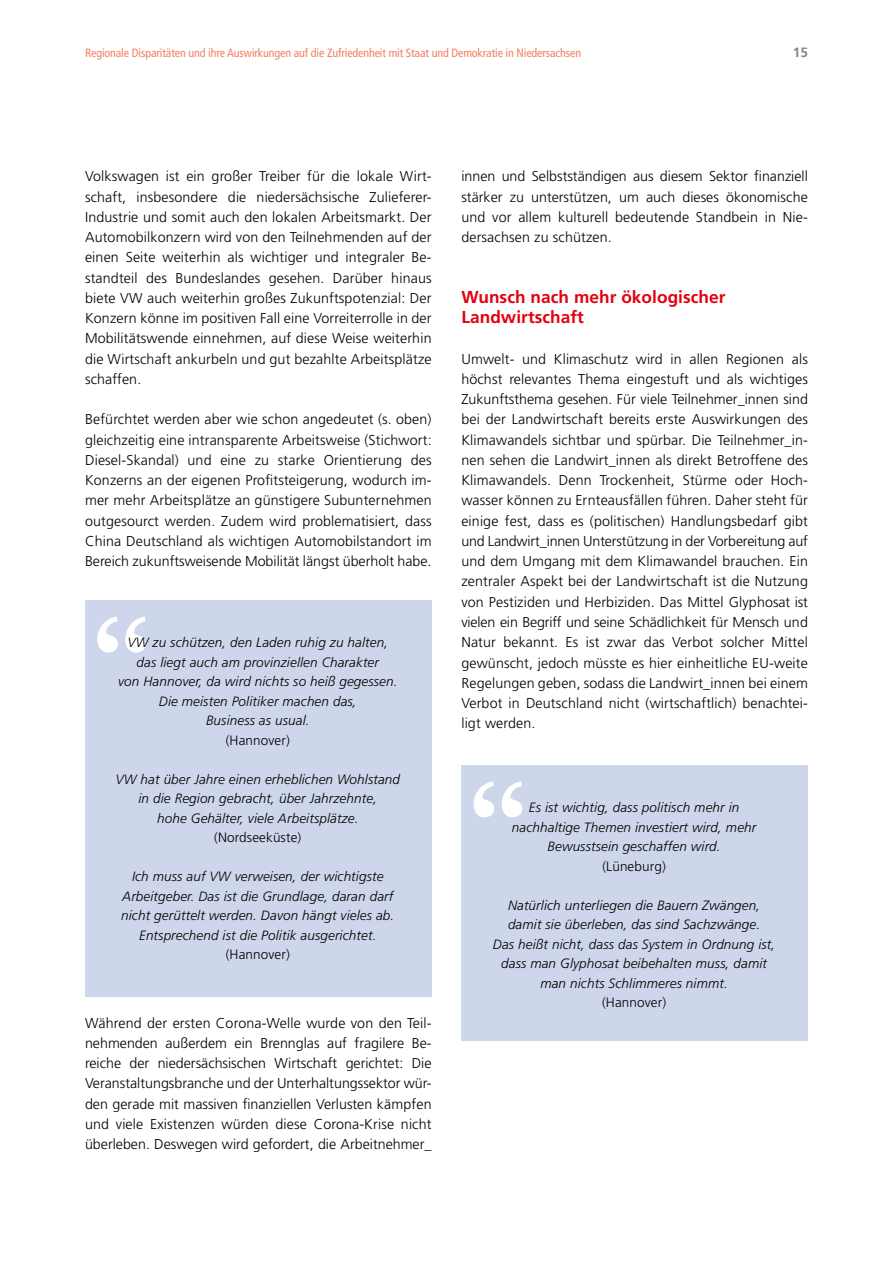
<style>
.page{position:relative;width:893px;height:1263px;background:#fff}
.page>*{position:absolute;margin:0;border:0;box-sizing:border-box;transform-origin:0 0}
.t1{font:700 17.25px/20.2px "Frutiger";letter-spacing:.005em;color:#e3000f}
.t2{font:300 14.25px/20.2px "Frutiger";letter-spacing:.01em;color:#000;text-align:justify}
.t3{font:italic 300 13.5px/19.5px "Frutiger";letter-spacing:.01em;color:#000;text-align:center}
.t4{font:300 13.5px "Frutiger";letter-spacing:.01em;color:#000}
.t5{font:300 13.5px "Frutiger CE";letter-spacing:.01em;color:#000}
.t6{font:700 13.5px "Frutiger";color:#878786}
.t7{font:condensed 12px "Frutiger";letter-spacing:-.01em;color:#f08161}
</style>
<div class="page">
<div style="left:85px;top:601px;width:347px;height:396px;background:#cdd6ea"></div>
<div style="left:461px;top:765px;width:347px;height:276px;background:#cdd6ea"></div>
<svg style="left:97px;top:617px;width:49px;height:35px"></svg>
<svg style="left:474px;top:781px;width:48px;height:36px"></svg>
<p class="t7" style="left:85px;top:46px;width:498px">Regionale Disparitäten und ihre Auswirkungen auf die Zufriedenheit mit Staat und Demokratie in Niedersachsen</p>
<p class="t6" style="left:793px;top:45px;width:17px">15</p>
<p class="t2" style="left:85px;top:166px;width:348px">Volkswagen ist ein großer Treiber für die lokale Wirt&shy;schaft, insbesondere die niedersächsische Zulieferer-Industrie und somit auch den lokalen Arbeitsmarkt. Der Automobilkonzern wird von den Teilnehmenden auf der einen Seite weiterhin als wichtiger und integraler Be&shy;standteil des Bundeslandes gesehen. Darüber hinaus biete VW auch weiterhin großes Zukunftspotenzial: Der Konzern könne im positiven Fall eine Vorreiterrolle in der Mobilitätswende einnehmen, auf diese Weise weiterhin die Wirtschaft ankurbeln und gut bezahlte Arbeitsplätze schaffen.</p>
<p class="t2" style="left:85px;top:409px;width:348px">Befürchtet werden aber wie schon angedeutet (s. oben) gleichzeitig eine intransparente Arbeitsweise (Stichwort:<br>Diesel-Skandal) und eine zu starke Orientierung des Konzerns an der eigenen Profitsteigerung, wodurch im&shy;mer mehr Arbeitsplätze an günstigere Subunternehmen outgesourct werden. Zudem wird problematisiert, dass China Deutschland als wichtigen Automobilstandort im Bereich zukunftsweisende Mobilität längst überholt habe.</p>
<p class="t3" style="left:118px;top:633px;width:281px">VW zu schützen, den Laden ruhig zu halten, das liegt auch am provinziellen Charakter<br>von Hannover, da wird nichts so heiß gegessen.<br>Die meisten Politiker machen das,<br>Business as usual.</p>
<p class="t4" style="left:226px;top:732px;width:66px">(Hannover)</p>
<p class="t3" style="left:115px;top:769px;width:286px">VW hat über Jahre einen erheblichen Wohlstand in die Region gebracht, über Jahrzehnte,<br>hohe Gehälter, viele Arbeitsplätze.</p>
<p class="t4" style="left:214px;top:830px;width:89px">(Nordseeküste)</p>
<p class="t3" style="left:121px;top:867px;width:275px">Ich muss auf VW verweisen, der wichtigste Arbeitgeber. Das ist die Grundlage, daran darf nicht gerüttelt werden. Davon hängt vieles ab.<br>Entsprechend ist die Politik ausgerichtet.</p>
<p class="t4" style="left:226px;top:947px;width:66px">(Hannover)</p>
<p class="t2" style="left:85px;top:1012px;width:348px">Während der ersten Corona-Welle wurde von den Teil&shy;nehmenden außerdem ein Brennglas auf fragilere Be&shy;reiche der niedersächsischen Wirtschaft gerichtet: Die Veranstaltungsbranche und der Unterhaltungssektor wür&shy;den gerade mit massiven finanziellen Verlusten kämpfen und viele Existenzen würden diese Corona-Krise nicht überleben. Deswegen wird gefordert, die Arbeitnehmer_</p>
<p class="t2" style="left:461px;top:166px;width:348px">innen und Selbstständigen aus diesem Sektor finanziell stärker zu unterstützen, um auch dieses ökonomische und vor allem kulturell bedeutende Standbein in Nie&shy;dersachsen zu schützen.</p>
<p class="t1" style="left:461px;top:287px;width:266px">Wunsch nach mehr ökologischer<br>Landwirtschaft</p>
<p class="t2" style="left:461px;top:349px;width:348px">Umwelt- und Klimaschutz wird in allen Regionen als höchst relevantes Thema eingestuft und als wichtiges Zukunftsthema gesehen. Für viele Teilnehmer_innen sind bei der Landwirtschaft bereits erste Auswirkungen des Klimawandels sichtbar und spürbar. Die Teilnehmer_in&shy;nen sehen die Landwirt_innen als direkt Betroffene des Klimawandels. Denn Trockenheit, Stürme oder Hoch&shy;wasser können zu Ernteausfällen führen. Daher steht für einige fest, dass es (politischen) Handlungsbedarf gibt und Landwirt_innen Unterstützung in der Vorbereitung auf und dem Umgang mit dem Klimawandel brauchen. Ein zentraler Aspekt bei der Landwirtschaft ist die Nutzung von Pestiziden und Herbiziden. Das Mittel Glyphosat ist vielen ein Begriff und seine Schädlichkeit für Mensch und Natur bekannt. Es ist zwar das Verbot solcher Mittel gewünscht, jedoch müsste es hier einheitliche EU-weite Regelungen geben, sodass die Landwirt_innen bei einem Verbot in Deutschland nicht (wirtschaftlich) benachtei&shy;ligt werden.</p>
<p class="t3" style="left:512px;top:798px;width:246px">Es ist wichtig, dass politisch mehr in nachhaltige Themen investiert wird, mehr<br>Bewusstsein geschaffen wird.</p>
<p class="t5" style="left:602px;top:858px;width:65px">(Lüneburg)</p>
<p class="t3" style="left:493px;top:895px;width:284px">Natürlich unterliegen die Bauern Zwängen, damit sie überleben, das sind Sachzwänge.<br>Das heißt nicht, dass das System in Ordnung ist, dass man Glyphosat beibehalten muss, damit man nichts Schlimmeres nimmt.</p>
<p class="t5" style="left:602px;top:994px;width:66px">(Hannover)</p>
</div>
